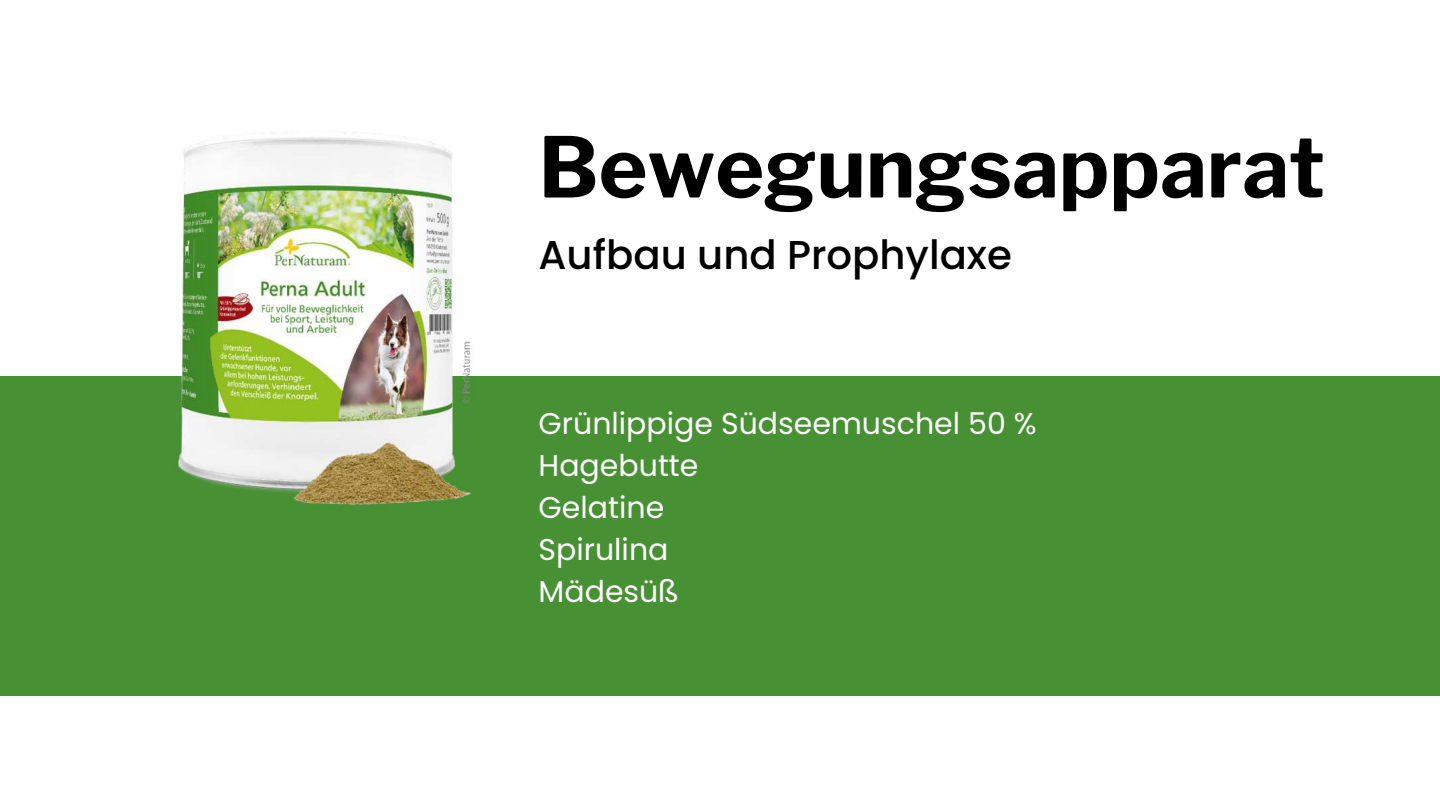
<style>
.page{position:relative;width:1440px;height:810px;background:#fff}
.page>*{position:absolute;margin:0;border:0;box-sizing:border-box;transform-origin:0 0}
.t1{font:700 83.1px "Libre Franklin";color:#000}
.t2{font:500 40.2px "Poppins";color:#000}
.t3{font:30px/42px "Poppins";color:#fff}
</style>
<div class="page">
<div style="left:0;top:376px;width:1440px;height:320px;background:#479034"></div>
<img style="left:178px;top:131px;width:294px;height:374px">
<h1 class="t1" style="left:539px;top:117px;width:788px">Bewegungsapparat</h1>
<h2 class="t2" style="left:539px;top:232px;width:475px">Aufbau und Prophylaxe</h2>
<p class="t3" style="left:539px;top:402px;width:500px">Grünlippige Südseemuschel 50 %<br>Hagebutte<br>Gelatine<br>Spirulina<br>Mädesüß</p>
</div>
